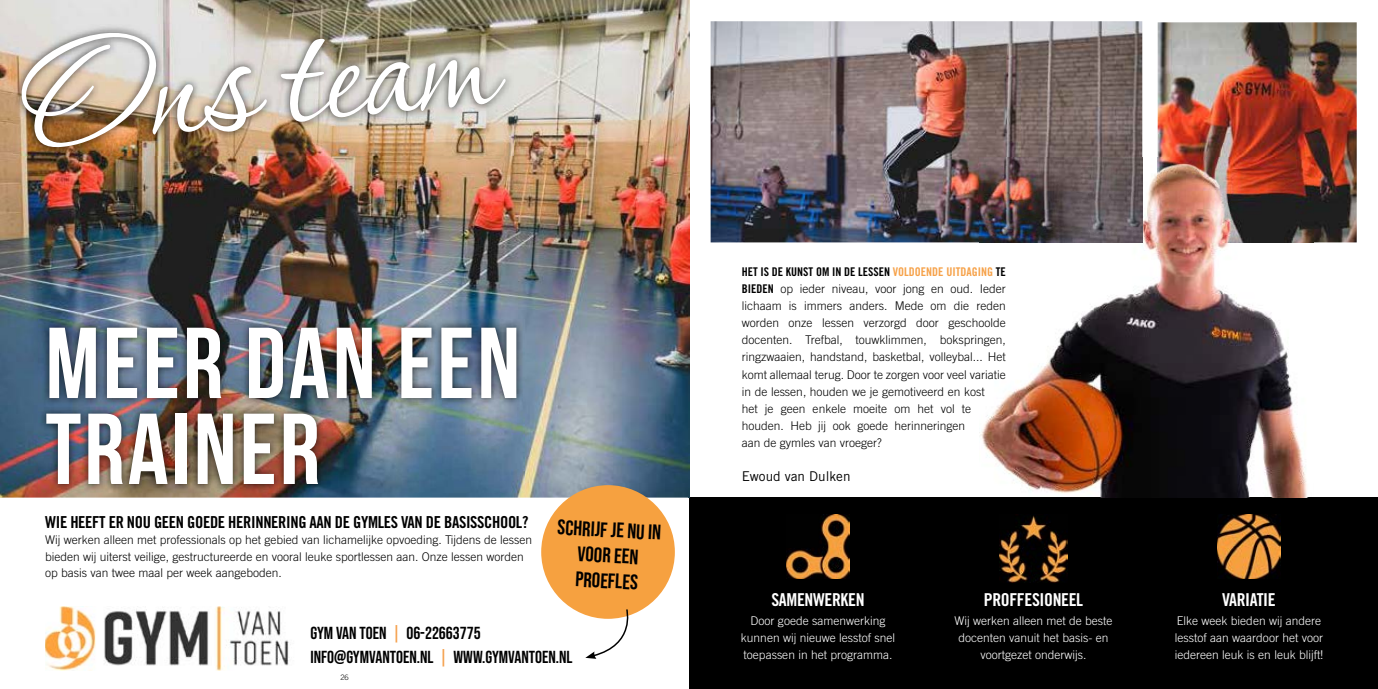
<style>
.page{position:relative;width:1378px;height:689px;background:#fff}
.page>*{position:absolute;margin:0;border:0;box-sizing:border-box;transform-origin:0 0}
.t1{font:195px "Corinthia";color:#fff}
.t2{font:100.5px/85.9px "Bebas Neue";letter-spacing:.03em;color:#fff}
.t3{font:21px/25.5px "Bebas Neue";color:#000;text-align:center}
.t4{font:17.7px "Trade Gothic LT Std Bd Cn 20";letter-spacing:-.02em;color:#fff}
.t5{font:17.4px/23.9px "Bebas Neue";color:#000}
.t6{font:16.5px "Trade Gothic LT Std Bd Cn 20";letter-spacing:-.02em;color:#000}
.t7{font:13.5px "Trade Gothic LT Std";color:#000}
.t8{font:300 12px/17px "Trade Gothic LT Std";color:#000}
.t9{font:300 12px/17px "Trade Gothic LT Std";color:#fff;text-align:center}
.t10{font:12px "Trade Gothic LT Std Bd Cn 20";color:#000}
.t11{font:300 7.5px "Trade Gothic LT Std";color:#000}
.s1{color:#f5a04c}
.s2{color:#f6a24a}
.s3{font-family:"Trade Gothic LT Std Bd Cn 20";font-weight:400}
</style>
<div class="page">
<img style="left:0;top:0;width:689px;height:497px">
<img style="left:39px;top:320px;width:485px;height:172px">
<img style="left:14px;top:25px;width:499px;height:130px">
<img style="left:45px;top:606px;width:244px;height:64px">
<div style="left:541px;top:485px;width:134px;height:134px;background:#f6a140;border-radius:50%"></div>
<svg style="left:585px;top:609px;width:51px;height:50px"></svg>
<div style="left:689px;top:497px;width:689px;height:192px;background:#000"></div>
<img style="left:786px;top:514px;width:64px;height:64px">
<img style="left:999px;top:514px;width:68px;height:68px">
<img style="left:1217px;top:514px;width:63px;height:64px">
<img style="left:710px;top:21px;width:432px;height:221px">
<img style="left:1157px;top:22px;width:199px;height:220px">
<img style="left:689px;top:0;width:1px;height:497px">
<img style="left:979px;top:157px;width:334px;height:341px">
<img style="left:979px;top:157px;width:163px;height:85px">
<img style="left:1157px;top:157px;width:156px;height:85px">
<h1 class="t1" style="left:13px;top:-1px;width:472px;rotate:-5deg">Ons team</h1>
<h2 class="t2" style="left:46px;top:319px;width:476px">MEER DAN EEN<br>TRAINER</h2>
<h3 class="t6" style="left:45px;top:512px;width:485px">WIE HEEFT ER NOU GEEN GOEDE HERINNERING AAN DE GYMLES VAN DE BASISSCHOOL?</h3>
<p class="t8" style="left:45px;top:531px;width:488px;line-height:16.5px">Wij werken alleen met professionals op het gebied van lichamelijke opvoeding. Tijdens de lessen bieden wij uiterst veilige, gestructureerde en vooral leuke sportlessen aan. Onze lessen worden op basis van twee maal per week aangeboden.</p>
<h3 class="t3" style="left:558px;top:514px;width:105px;rotate:3deg">SCHRIJF JE NU IN<br>VOOR EEN<br>PROEFLES</h3>
<h3 class="t5" style="left:310px;top:621px;width:264px">GYM VAN TOEN <span class="s1">|</span> 06-22663775<br>INFO@GYMVANTOEN.NL <span class="s1">|</span> WWW.GYMVANTOEN.NL</h3>
<p class="t11" style="left:340px;top:672px;width:10px">26</p>
<p class="t10" style="left:742px;top:265px;width:265px">HET IS DE KUNST OM IN DE LESSEN <span class="s2">VOLDOENDE UITDAGING</span> TE</p>
<p class="t8" style="left:742px;top:280px;width:266px"><span class="s3">BIEDEN</span> op ieder niveau, voor jong en oud. Ieder lichaam is immers anders. Mede om die reden worden onze lessen verzorgd door geschoolde docenten. Trefbal, touwklimmen, bokspringen, ringzwaaien, handstand, basketbal, volleybal... Het komt allemaal terug. Door te zorgen voor veel variatie in de lessen, houden we je gemotiveerd en kost<br>het je geen enkele moeite om het vol te houden. Heb jij ook goede herinneringen<br>aan de gymles van vroeger?</p>
<p class="t7" style="left:742px;top:468px;width:110px">Ewoud van Dulken</p>
<h3 class="t4" style="left:771px;top:588px;width:95px">SAMENWERKEN</h3>
<h3 class="t4" style="left:984px;top:588px;width:101px">PROFFESIONEEL</h3>
<h3 class="t4" style="left:1222px;top:588px;width:55px">VARIATIE</h3>
<p class="t9" style="left:741px;top:612px;width:156px">Door goede samenwerking kunnen wij nieuwe lesstof snel toepassen in het programma.</p>
<p class="t9" style="left:954px;top:612px;width:160px">Wij werken alleen met de beste docenten vanuit het basis- en voortgezet onderwijs.</p>
<p class="t9" style="left:1175px;top:612px;width:150px;text-align:left">Elke week bieden wij andere lesstof aan waardoor het voor iedereen leuk is en leuk blijft!</p>
</div>
